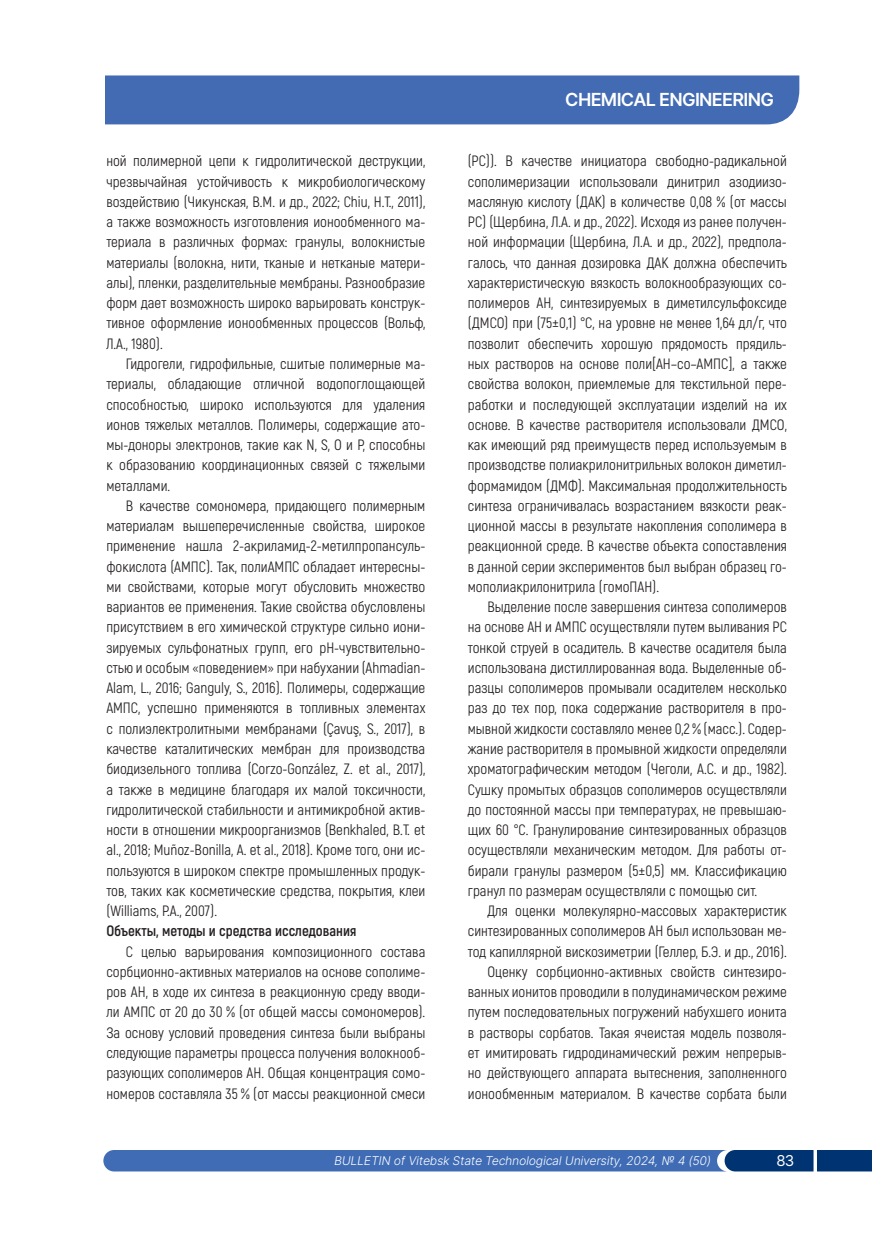
<style>
.page{position:relative;width:872px;height:1234px;background:#fff}
.page>*{position:absolute;margin:0;border:0;box-sizing:border-box;transform-origin:0 0}
.t1{font:600 18px "Inter Tight";color:#fff}
.Основной_текст{font:15px/20.2px "Akrobat";color:#231f20;text-align:justify}
.подзаголовок_длинный{font:700 15px "Akrobat";color:#231f20}
.t2{font:15px "Inter Tight";color:#fff}
.t3{font:italic 300 12px "Inter Tight";letter-spacing:.025em;color:#fff}
</style>
<div class="page">
<svg style="left:103px;top:1150px;width:769px;height:21px;background:#3664a9"></svg>
<div style="left:106px;top:75px;width:693px;height:49px;background:#426bb3"></div>
<p class="Основной_текст" style="left:106px;top:151px;width:320px">ной полимерной цепи к гидролитической деструкции, чрезвычайная устойчивость к микробиологическому воздействию (Чикунская, В.М. и др., 2022; Chiu, H.T., 2011), а также возможность изготовления ионообменного ма&shy;териала в различных формах: гранулы, волокнистые материалы (волокна, нити, тканые и нетканые матери&shy;алы), пленки, разделительные мембраны. Разнообразие форм дает возможность широко варьировать конструк&shy;тивное оформление ионообменных процессов (Вольф, Л.А., 1980).</p>
<p class="Основной_текст" style="left:106px;top:353px;width:320px;text-indent:20px">Гидрогели, гидрофильные, сшитые полимерные ма&shy;териалы, обладающие отличной водопоглощающей способностью, широко используются для удаления ионов тяжелых металлов. Полимеры, содержащие ато&shy;мы-доноры электронов, такие как N, S, O и P, способны к образованию координационных связей с тяжелыми металлами.</p>
<p class="Основной_текст" style="left:106px;top:495px;width:320px;text-indent:20px">В качестве сомономера, придающего полимерным материалам вышеперечисленные свойства, широкое применение нашла 2-акриламид-2-метилпропансуль&shy;фокислота (АМПС). Так, полиАМПС обладает интересны&shy;ми свойствами, которые могут обусловить множество вариантов ее применения. Такие свойства обусловлены присутствием в его химической структуре сильно иони&shy;зируемых сульфонатных групп, его рН-чувствительно&shy;стью и особым «поведением» при набухании (Ahmadian-Alam, L., 2016; Ganguly, S., 2016). Полимеры, содержащие АМПС, успешно применяются в топливных элементах с полиэлектролитными мембранами (Çavuş, S., 2017), в качестве каталитических мембран для производства биодизельного топлива (Corzo-González, Z. et al., 2017), а также в медицине благодаря их малой токсичности, гидролитической стабильности и антимикробной актив&shy;ности в отношении микроорганизмов (Benkhaled, B.T. et al., 2018; Muñoz-Bonilla, A. et al., 2018). Кроме того, они ис&shy;пользуются в широком спектре промышленных продук&shy;тов, таких как косметические средства, покрытия, клеи (Williams, P.A., 2007).</p>
<p class="подзаголовок_длинный" style="left:106px;top:921px;width:251px">Объекты, методы и средства исследования</p>
<p class="Основной_текст" style="left:106px;top:941px;width:320px;text-indent:20px">С целью варьирования композиционного состава сорбционно-активных материалов на основе сополиме&shy;ров АН, в ходе их синтеза в реакционную среду вводи&shy;ли АМПС от 20 до 30 % (от общей массы сомономеров).<br>За основу условий проведения синтеза были выбраны следующие параметры процесса получения волокнооб&shy;разующих сополимеров АН. Общая концентрация сомо&shy;номеров составляла 35 % (от массы реакционной смеси</p>
<p class="t1" style="left:565px;top:86px;width:210px">CHEMICAL ENGINEERING</p>
<p class="Основной_текст" style="left:468px;top:151px;width:320px">(РС)). В качестве инициатора свободно-радикальной сополимеризации использовали динитрил азодиизо&shy;масляную кислоту (ДАК) в количестве 0,08 % (от массы РС) (Щербина, Л.А. и др., 2022). Исходя из ранее получен&shy;ной информации (Щербина, Л.А. и др., 2022), предпола&shy;галось, что данная дозировка ДАК должна обеспечить характеристическую вязкость волокнообразующих со&shy;полимеров АН, синтезируемых в диметилсульфоксиде (ДМСО) при (75±0,1) °С, на уровне не менее 1,64 дл/г, что позволит обеспечить хорошую прядомость прядиль&shy;ных растворов на основе поли[АН–со–АМПС], а также свойства волокон, приемлемые для текстильной пере&shy;работки и последующей эксплуатации изделий на их основе. В качестве растворителя использовали ДМСО, как имеющий ряд преимуществ перед используемым в производстве полиакрилонитрильных волокон диметил&shy;формамидом (ДМФ). Максимальная продолжительность синтеза ограничивалась возрастанием вязкости реак&shy;ционной массы в результате накопления сополимера в реакционной среде. В качестве объекта сопоставления в данной серии экспериментов был выбран образец го&shy;мополиакрилонитрила (гомоПАН).</p>
<p class="Основной_текст" style="left:468px;top:596px;width:320px;text-indent:20px">Выделение после завершения синтеза сополимеров на основе АН и АМПС осуществляли путем выливания РС тонкой струей в осадитель. В качестве осадителя была использована дистиллированная вода. Выделенные об&shy;разцы сополимеров промывали осадителем несколько раз до тех пор, пока содержание растворителя в про&shy;мывной жидкости составляло менее 0,2 % (масс.). Содер&shy;жание растворителя в промывной жидкости определяли хроматографическим методом (Чеголи, А.С. и др., 1982).<br>Сушку промытых образцов сополимеров осуществляли до постоянной массы при температурах, не превышаю&shy;щих 60 °С. Гранулирование синтезированных образцов осуществляли механическим методом. Для работы от&shy;бирали гранулы размером (5±0,5) мм. Классификацию гранул по размерам осуществляли с помощью сит.</p>
<p class="Основной_текст" style="left:468px;top:900px;width:320px;text-indent:20px">Для оценки молекулярно-массовых характеристик синтезированных сополимеров АН был использован ме&shy;тод капиллярной вискозиметрии (Геллер, Б.Э. и др., 2016).</p>
<p class="Основной_текст" style="left:468px;top:961px;width:320px;text-indent:20px">Оценку сорбционно-активных свойств синтезиро&shy;ванных ионитов проводили в полудинамическом режиме путем последовательных погружений набухшего ионита в растворы сорбатов. Такая ячеистая модель позволя&shy;ет имитировать гидродинамический режим непрерыв&shy;но действующего аппарата вытеснения, заполненного ионообменным материалом. В качестве сорбата были</p>
<p class="t3" style="left:334px;top:1151px;width:378px">BULLETIN of Vitebsk State Technological University, 2024, № 4 (50)</p>
<p class="t2" style="left:776px;top:1148px;width:19px">83</p>
</div>
